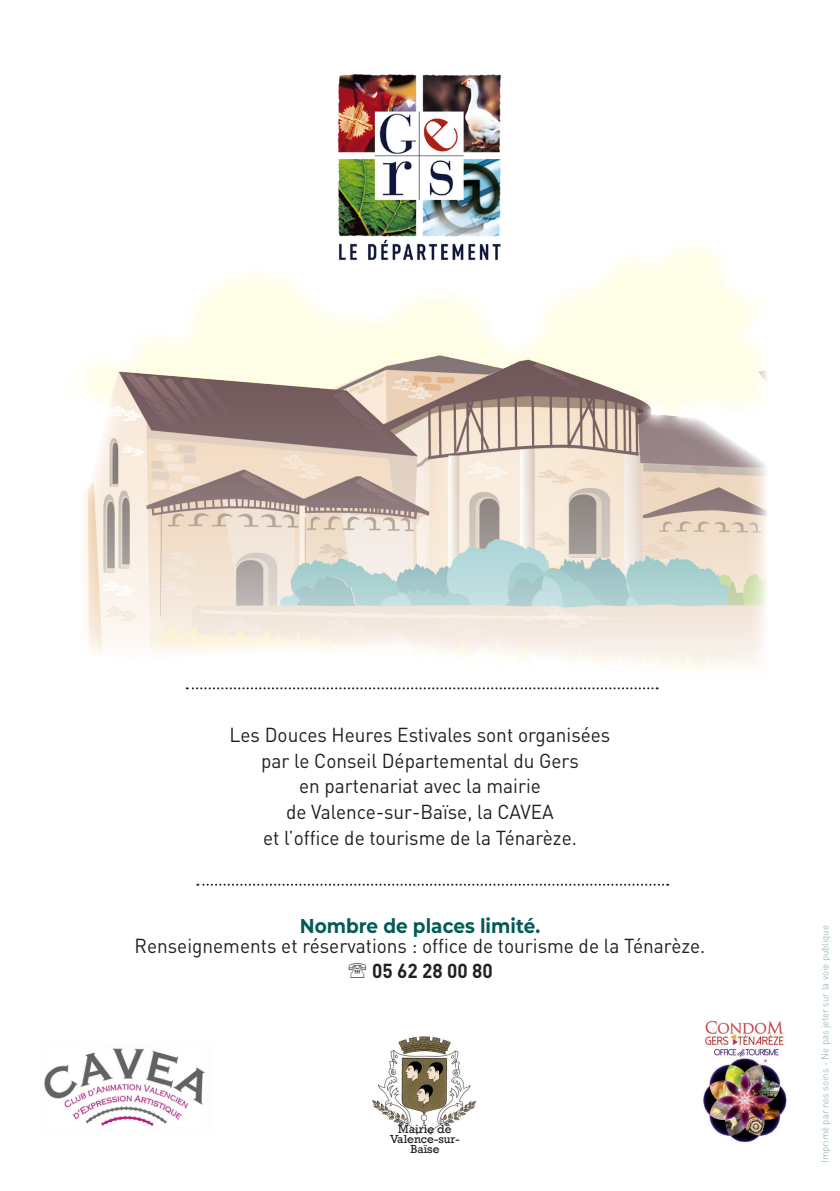
<style>
.page{position:relative;width:840px;height:1191px;background:#fff}
.page>*{position:absolute;margin:0;border:0;box-sizing:border-box;transform-origin:0 0}
.Style_de_paragraphe{font:20px "DIN Pro";color:#231f20;scale:.95 1}
.t1{font:700 20px "Montserrat";color:#035b57;scale:.92 1}
.Style_de_paragraphe-2{font:700 20px "DIN Pro";color:#231f20;scale:.95 1}
.t2{font:12px/10px "Rockwell";color:#231f20;text-align:center}
.Bloc_text{font:300 10px "DIN Pro";color:#7faf9d;scale:.95 1}
</style>
<div class="page">
<img style="left:44px;top:1048px;width:161px;height:79px">
<img style="left:372px;top:1036px;width:105px;height:99px">
<img style="left:703px;top:1021px;width:84px;height:122px">
<img style="left:80px;top:245px;width:686px;height:444px">
<svg style="left:197px;top:883px;width:470px;height:2px"></svg>
<svg style="left:187px;top:687px;width:470px;height:2px"></svg>
<img style="left:317px;top:74px;width:205px;height:194px">
<p class="Style_de_paragraphe" style="left:229px;top:721px;width:402px">Les Douces Heures Estivales sont organisées</p>
<p class="Style_de_paragraphe" style="left:261px;top:746px;width:336px">par le Conseil Départemental du Gers</p>
<p class="Style_de_paragraphe" style="left:299px;top:772px;width:256px">en partenariat avec la mairie</p>
<p class="Style_de_paragraphe" style="left:286px;top:798px;width:283px">de Valence-sur-Baïse, la CAVEA</p>
<p class="Style_de_paragraphe" style="left:263px;top:823px;width:332px">et l’office de tourisme de la Ténarèze.</p>
<p class="t1" style="left:299px;top:911px;width:262px">Nombre de places limité.</p>
<p class="Style_de_paragraphe" style="left:134px;top:931px;width:602px">Renseignements et réservations : office de tourisme de la Ténarèze.</p>
<p class="Style_de_paragraphe-2" style="left:372px;top:957px;width:129px">05 62 28 00 80</p>
<p class="t2" style="left:398px;top:1124px;width:55px">Mairie de</p>
<p class="t2" style="left:390px;top:1134px;width:71px">Valence-sur-<br>Baïse</p>
<p class="Bloc_text" style="left:817px;top:1162px;width:251px;rotate:-90deg">Imprimé par nos soins - Ne pas jeter sur la voie publique</p>
</div>
